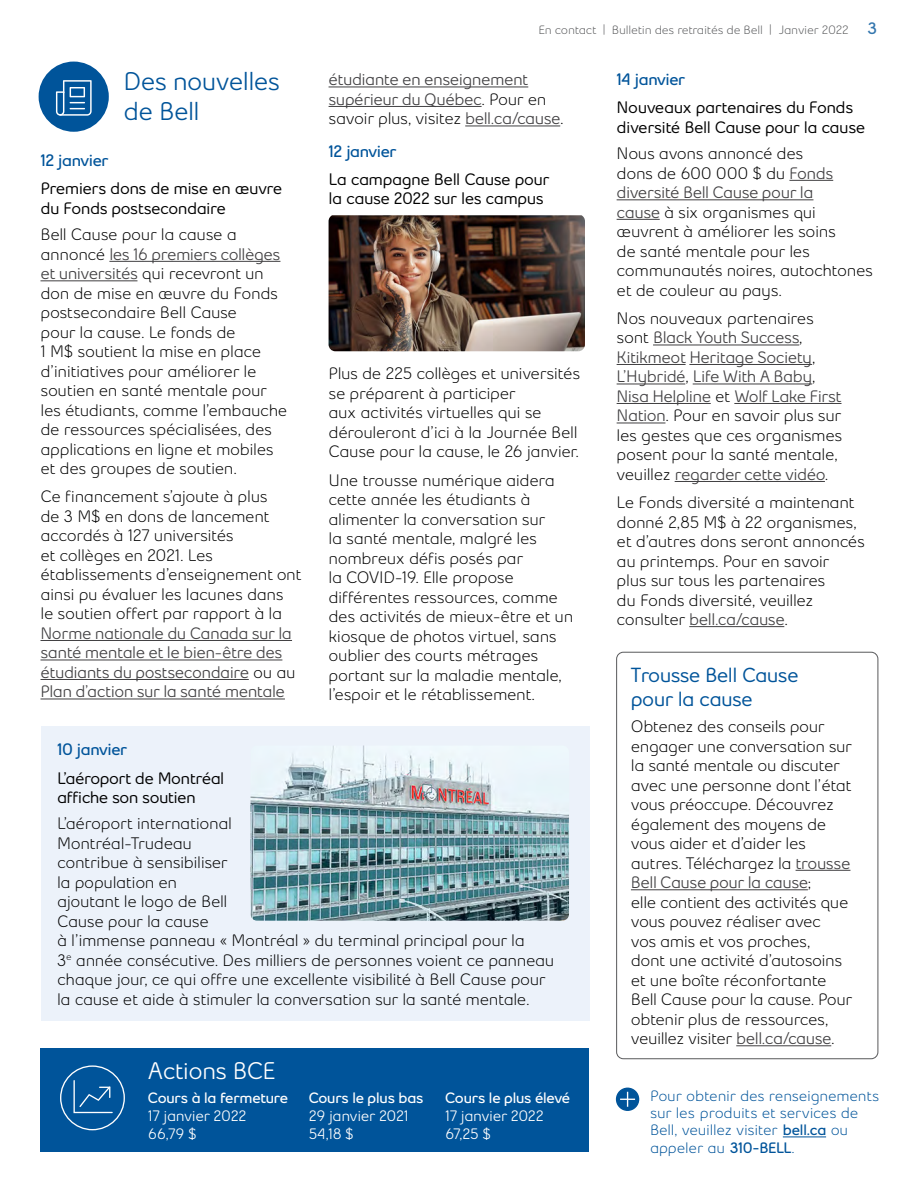
<style>
.page{position:relative;width:918px;height:1188px;background:#fff}
.page>*{position:absolute;margin:0;border:0;box-sizing:border-box;transform-origin:0 0}
.t1{font:600 25.5px/30.6px "Bell Slim";letter-spacing:-.025em;color:#00549a}
.t2{font:600 24px "Bell Slim";letter-spacing:-.025em;color:#fff}
.t3{font:700 20.25px/24px "Bell Slim";letter-spacing:-.03em;color:#00549a}
.t4{font:500 16.5px/19.5px "Bell Slim";letter-spacing:-.025em;color:#000}
.t5{font:600 16.5px/19.5px "Bell Slim";letter-spacing:-.03em;color:#414042}
.t6{font:700 16.5px/19.5px "Bell Slim";letter-spacing:-.025em;color:#000}
.t7{font:800 16.5px "Bell Slim";letter-spacing:-.025em;color:#00549a}
.t8{font:500 15px/17.2px "Bell Slim";letter-spacing:-.015em;color:#00549a}
.t9{font:600 15px/18px "Bell Slim";letter-spacing:-.025em;color:#fff}
.t10{font:800 15px "Bell Slim";letter-spacing:-.015em;color:#fff}
.t11{font:500 12px "Bell Slim";letter-spacing:-.02em;color:#58595b}
.s1{font-weight:800;font-size:16.5px;color:#3376ae}
.s2{font-weight:600;color:#414042}
.s3{font-weight:500;color:#000}
.s4{font-weight:800}
</style>
<div class="page">
<div style="left:40px;top:1048px;width:550px;height:104px;background:#00549a"></div>
<svg style="left:60px;top:1065px;width:65px;height:65px"></svg>
<div style="left:39px;top:62px;width:70px;height:70px;background:#00549a;border-radius:50%"></div>
<svg style="left:56px;top:80px;width:36px;height:36px"></svg>
<hr style="left:109px;top:261px;width:171px;height:1px;background:#414042">
<hr style="left:40px;top:280px;width:97px;height:1px;background:#414042">
<hr style="left:40px;top:640px;width:252px;height:1px;background:#414042">
<hr style="left:40px;top:660px;width:242px;height:1px;background:#414042">
<hr style="left:40px;top:679px;width:209px;height:1px;background:#414042">
<hr style="left:40px;top:699px;width:245px;height:1px;background:#414042">
<hr style="left:329px;top:87px;width:199px;height:1px;background:#414042">
<hr style="left:329px;top:106px;width:153px;height:1px;background:#414042">
<hr style="left:465px;top:126px;width:95px;height:1px;background:#414042">
<img style="left:329px;top:215px;width:256px;height:136px">
<hr style="left:789px;top:180px;width:44px;height:1px;background:#414042">
<hr style="left:617px;top:199px;width:196px;height:1px;background:#414042">
<hr style="left:617px;top:219px;width:43px;height:1px;background:#414042">
<hr style="left:653px;top:345px;width:146px;height:1px;background:#414042">
<hr style="left:617px;top:364px;width:69px;height:1px;background:#414042">
<hr style="left:689px;top:364px;width:123px;height:1px;background:#414042">
<hr style="left:617px;top:384px;width:68px;height:1px;background:#414042">
<hr style="left:693px;top:384px;width:119px;height:1px;background:#414042">
<hr style="left:617px;top:403px;width:94px;height:1px;background:#414042">
<hr style="left:734px;top:403px;width:108px;height:1px;background:#414042">
<hr style="left:617px;top:423px;width:48px;height:1px;background:#414042">
<hr style="left:675px;top:481px;width:150px;height:1px;background:#414042">
<hr style="left:689px;top:626px;width:95px;height:1px;background:#414042">
<div style="left:41px;top:727px;width:549px;height:294px;background:#ecf2fa"></div>
<img style="left:251px;top:746px;width:318px;height:175px">
<hr style="left:796px;top:870px;width:54px;height:1px;background:#414042">
<hr style="left:631px;top:889px;width:177px;height:1px;background:#414042">
<hr style="left:736px;top:1045px;width:95px;height:1px;background:#414042">
<div style="left:616px;top:652px;width:262px;height:407px;border:1px solid #58595b;border-radius:7px"></div>
<hr style="left:783px;top:1137px;width:43px;height:1px;background:#00549a">
<div style="left:617px;top:1088px;width:22px;height:22px;background:#00549a;border-radius:50%"></div>
<div style="left:616px;top:1088px;width:23px;height:23px;border:1px solid #00549a;border-radius:50%"></div>
<svg style="left:620px;top:1092px;width:15px;height:15px"></svg>
<p class="t11" style="left:538px;top:23px;width:341px">En contact | Bulletin des retraités de Bell | Janvier 2022 <span class="s1">3</span></p>
<h1 class="t1" style="left:124px;top:65px;width:158px">Des nouvelles de Bell</h1>
<p class="t7" style="left:40px;top:150px;width:69px">12 janvier</p>
<p class="t6" style="left:40px;top:179px;width:243px">Premiers dons de mise en œuvre du Fonds postsecondaire</p>
<p class="t4" style="left:40px;top:225px;width:248px">Bell Cause pour la cause a annoncé <span class="s2">les 16 premiers collèges et universités</span> qui recevront un don de mise en œuvre du Fonds postsecondaire Bell Cause<br>pour la cause. Le fonds de<br>1 M$ soutient la mise en place d’initiatives pour améliorer le soutien en santé mentale pour les étudiants, comme l’embauche de ressources spécialisées, des applications en ligne et mobiles et des groupes de soutien.</p>
<p class="t4" style="left:40px;top:487px;width:263px">Ce financement s’ajoute à plus<br>de 3 M$ en dons de lancement accordés à 127 universités<br>et collèges en 2021. Les établissements d’enseignement ont ainsi pu évaluer les lacunes dans<br>le soutien offert par rapport à la</p>
<p class="t5" style="left:40px;top:623px;width:257px">Norme nationale du Canada sur la santé mentale et le bien-être des étudiants du postsecondaire <span class="s3">ou au </span>Plan d’action sur la santé mentale</p>
<p class="t5" style="left:329px;top:70px;width:237px">étudiante en enseignement supérieur du Québec<span class="s3">. Pour en savoir plus, visitez</span> bell.ca/cause<span class="s3">.</span></p>
<p class="t7" style="left:329px;top:141px;width:69px">12 janvier</p>
<p class="t6" style="left:329px;top:169px;width:222px">La campagne Bell Cause pour la cause 2022 sur les campus</p>
<p class="t4" style="left:329px;top:364px;width:253px">Plus de 225 collèges et universités se préparent à participer<br>aux activités virtuelles qui se dérouleront d’ici à la Journée Bell<br>Cause pour la cause, le 26 janvier.</p>
<p class="t4" style="left:329px;top:470px;width:246px">Une trousse numérique aidera cette année les étudiants à alimenter la conversation sur<br>la santé mentale, malgré les nombreux défis posés par<br>la COVID-19. Elle propose différentes ressources, comme des activités de mieux-être et un kiosque de photos virtuel, sans oublier des courts métrages portant sur la maladie mentale, l’espoir et le rétablissement.</p>
<p class="t7" style="left:57px;top:739px;width:71px">10 janvier</p>
<p class="t6" style="left:57px;top:768px;width:169px">L’aéroport de Montréal affiche son soutien</p>
<p class="t4" style="left:57px;top:814px;width:499px">L’aéroport international<br>Montréal-Trudeau<br>contribue à sensibiliser<br>la population en<br>ajoutant le logo de Bell<br>Cause pour la cause<br>à l’immense panneau « Montréal » du terminal principal pour la<br>3<sup>e</sup> année consécutive. Des milliers de personnes voient ce panneau chaque jour, ce qui offre une excellente visibilité à Bell Cause pour la cause et aide à stimuler la conversation sur la santé mentale.</p>
<h2 class="t2" style="left:148px;top:1056px;width:129px">Actions BCE</h2>
<p class="t10" style="left:148px;top:1089px;width:142px">Cours à la fermeture</p>
<p class="t9" style="left:148px;top:1107px;width:100px">17 janvier 2022<br>66,79 $</p>
<p class="t10" style="left:309px;top:1089px;width:116px">Cours le plus bas</p>
<p class="t9" style="left:309px;top:1107px;width:102px">29 janvier 2021<br>54,18 $</p>
<p class="t10" style="left:445px;top:1089px;width:126px">Cours le plus élevé</p>
<p class="t9" style="left:445px;top:1107px;width:100px">17 janvier 2022<br>67,25 $</p>
<p class="t7" style="left:617px;top:69px;width:70px">14 janvier</p>
<p class="t6" style="left:617px;top:98px;width:250px">Nouveaux partenaires du Fonds diversité Bell Cause pour la cause</p>
<p class="t4" style="left:617px;top:144px;width:258px">Nous avons annoncé des<br>dons de 600 000 $ du <span class="s2">Fonds diversité Bell Cause pour la<br>cause</span> à six organismes qui œuvrent à améliorer les soins<br>de santé mentale pour les communautés noires, autochtones et de couleur au pays.</p>
<p class="t5" style="left:617px;top:308px;width:227px"><span class="s3">Nos nouveaux partenaires sont</span> Black Youth Success<span class="s3">,<br></span>Kitikmeot Heritage Society<span class="s3">,<br></span>L’Hybridé<span class="s3">,</span> Life With A Baby<span class="s3">,<br></span>Nisa Helpline <span class="s3">et</span> Wolf Lake First<br>Nation<span class="s3">. Pour en savoir plus sur les gestes que ces organismes posent pour la santé mentale, veuillez</span> regarder cette vidéo<span class="s3">.</span></p>
<p class="t4" style="left:617px;top:492px;width:250px">Le Fonds diversité a maintenant donné 2,85 M$ à 22 organismes, et d’autres dons seront annoncés au printemps. Pour en savoir<br>plus sur tous les partenaires<br>du Fonds diversité, veuillez consulter <span class="s2">bell.ca/cause</span>.</p>
<p class="t3" style="left:631px;top:663px;width:169px">Trousse Bell Cause pour la cause</p>
<p class="t4" style="left:631px;top:717px;width:223px">Obtenez des conseils pour engager une conversation sur la santé mentale ou discuter avec une personne dont l’état vous préoccupe. Découvrez également des moyens de vous aider et d’aider les autres. Téléchargez la <span class="s2">trousse<br>Bell Cause pour la cause</span>;<br>elle contient des activités que vous pouvez réaliser avec<br>vos amis et vos proches,<br>dont une activité d’autosoins et une boîte réconfortante<br>Bell Cause pour la cause. Pour obtenir plus de ressources, veuillez visiter <span class="s2">bell.ca/cause</span>.</p>
<p class="t8" style="left:650px;top:1087px;width:231px">Pour obtenir des renseignements sur les produits et services de<br>Bell, veuillez visiter <span class="s4">bell.ca</span> ou appeler au <span class="s4">310‑BELL</span>.</p>
</div>
